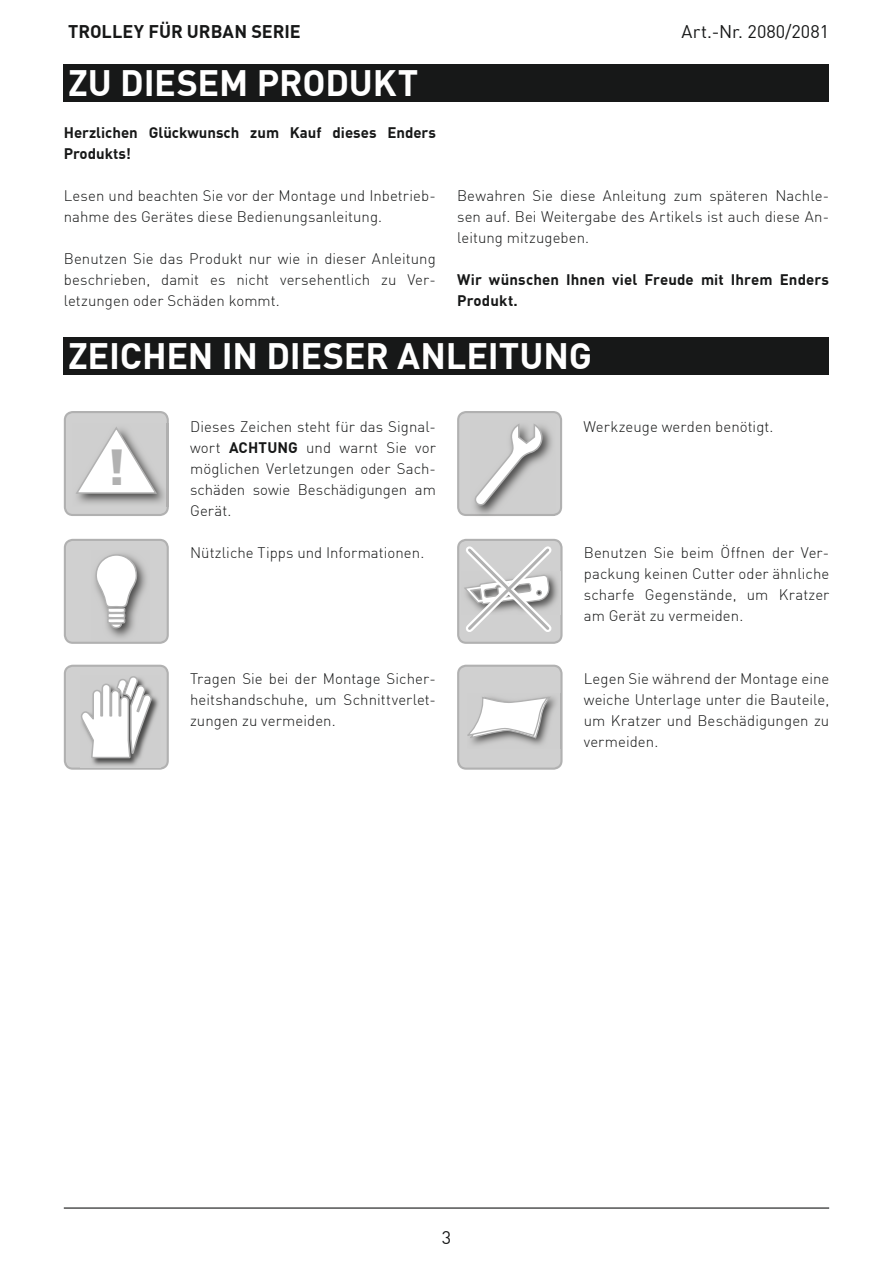
<style>
.page{position:relative;width:893px;height:1263px;background:#fff}
.page>*{position:absolute;margin:0;border:0;box-sizing:border-box;transform-origin:0 0}
.t1{font:900 49.5px "DIN Offc";color:#b1b1b1}
.t2{font:700 36px "DIN Offc";letter-spacing:-.005em;color:#fff}
.t3{font:700 18px "DIN Offc";color:#171818}
.t4{font:18px "DIN Offc";color:#171818}
.t5{font:300 15px/21px "DIN Offc";letter-spacing:.005em;color:#171818;text-align:justify}
.t6{font:700 15px/21px "DIN Offc";color:#171818}
.s1{font-size:43.5px;color:#171818}
.s2{font-weight:700}
</style>
<div class="page">
<hr style="left:64px;top:1207px;width:765px;height:2px;background:#171818">
<div style="left:64px;top:64px;width:765px;height:38px;background:#171818"></div>
<div style="left:64px;top:337px;width:765px;height:38px;background:#171818"></div>
<svg style="left:457px;top:665px;width:106px;height:105px"></svg>
<svg style="left:64px;top:411px;width:105px;height:105px"></svg>
<svg style="left:64px;top:539px;width:105px;height:105px;background:#cecece"></svg>
<svg style="left:64px;top:665px;width:105px;height:105px"></svg>
<svg style="left:457px;top:411px;width:105px;height:105px;background:#c8c8c8"></svg>
<svg style="left:457px;top:539px;width:106px;height:105px;background:#ccc"></svg>
<p class="t3" style="left:68px;top:19px;width:234px">TROLLEY FÜR URBAN SERIE</p>
<p class="t4" style="left:681px;top:20px;width:149px">Art.-Nr. 2080/2081</p>
<h2 class="t2" style="left:68px;top:59px;width:352px">ZU DIESEM PRODUKT</h2>
<p class="t6" style="left:64px;top:121px;width:374px">Herzlichen Glückwunsch zum Kauf dieses Enders<br>Produkts!</p>
<p class="t5" style="left:64px;top:185px;width:374px">Lesen und beachten Sie vor der Montage und Inbetrieb&shy;nahme des Gerätes diese Bedienungsanleitung.</p>
<p class="t5" style="left:64px;top:248px;width:374px">Benutzen Sie das Produkt nur wie in dieser Anleitung beschrieben, damit es nicht versehentlich zu Ver&shy;letzungen oder Schäden kommt.</p>
<p class="t5" style="left:457px;top:185px;width:374px">Bewahren Sie diese Anleitung zum späteren Nachle&shy;sen auf. Bei Weitergabe des Artikels ist auch diese An&shy;leitung mitzugeben.</p>
<p class="t6" style="left:457px;top:268px;width:374px">Wir wünschen Ihnen viel Freude mit Ihrem Enders<br>Produkt.</p>
<h2 class="t2" style="left:68px;top:332px;width:525px">ZEICHEN IN DIESER ANLEITUNG</h2>
<h1 class="t1" style="left:107px;top:434px;width:20px">!<span class="s1">!</span></h1>
<p class="t5" style="left:190px;top:416px;width:247px">Dieses Zeichen steht für das Signal&shy;wort <span class="s2">ACHTUNG</span> und warnt Sie vor möglichen Verletzungen oder Sach&shy;schäden sowie Beschädigungen am Gerät.</p>
<p class="t5" style="left:190px;top:542px;width:236px">Nützliche Tipps und Informationen.</p>
<p class="t5" style="left:190px;top:668px;width:247px">Tragen Sie bei der Montage Sicher&shy;heitshandschuhe, um Schnittverlet&shy;zungen zu vermeiden.</p>
<p class="t5" style="left:583px;top:416px;width:192px">Werkzeuge werden benötigt.</p>
<p class="t5" style="left:584px;top:542px;width:247px">Benutzen Sie beim Öffnen der Ver&shy;packung keinen Cutter oder ähnliche scharfe Gegenstände, um Kratzer am Gerät zu vermeiden.</p>
<p class="t5" style="left:584px;top:668px;width:247px">Legen Sie während der Montage eine weiche Unterlage unter die Bauteile, um Kratzer und Beschädigungen zu vermeiden.</p>
<p class="t4" style="left:442px;top:1226px;width:11px">3</p>
</div>
